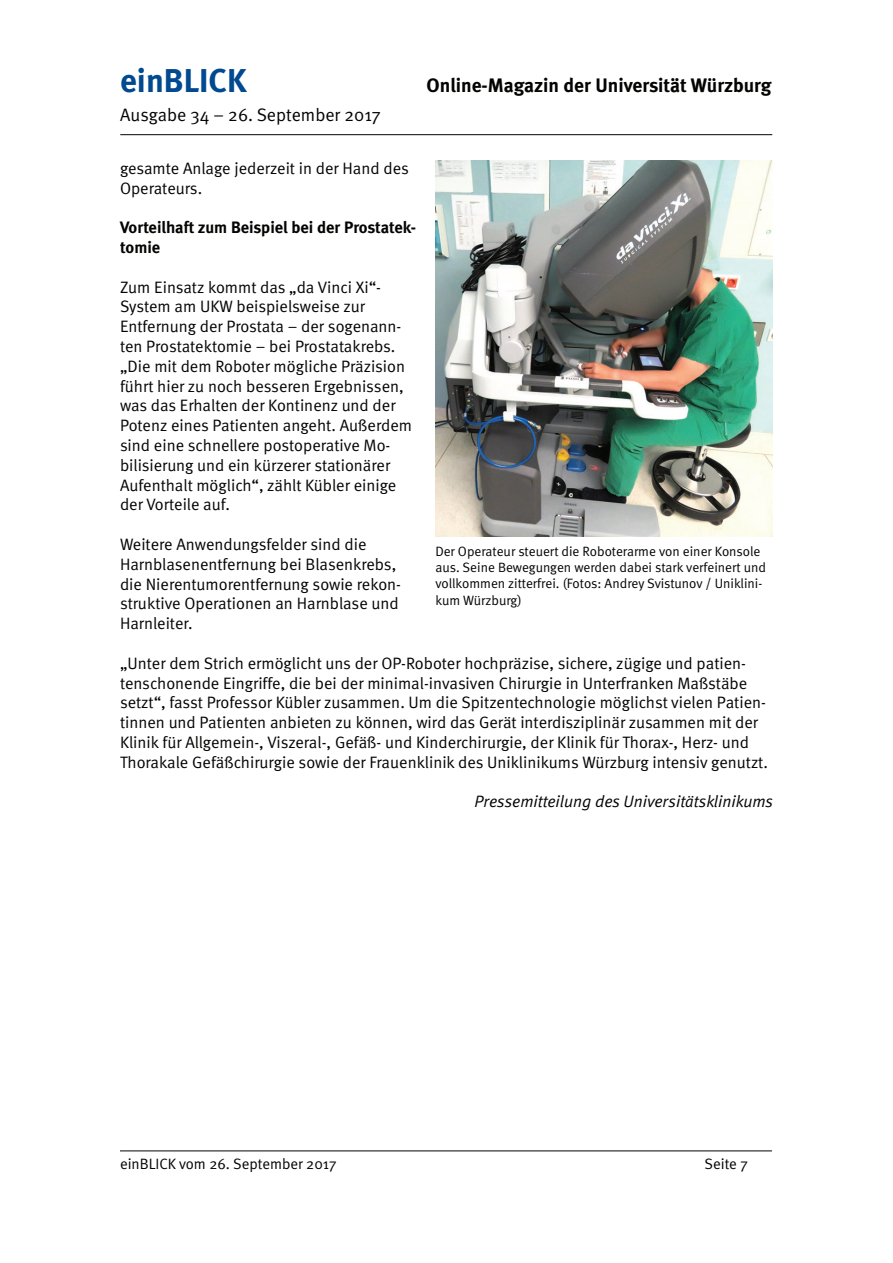
<style>
.page{position:relative;width:893px;height:1263px;background:#fff}
.page>*{position:absolute;margin:0;border:0;box-sizing:border-box;transform-origin:0 0}
.t1{font:700 33px "Meta";color:#014990}
.t2{font:700 19.5px "Meta";color:#040503}
.t3{font:18px "Meta Normal";color:#040503}
.t4{font:16.5px/19.8px "Meta Normal";color:#040503}
.t5{font:700 16.5px/19.8px "Meta";color:#040503}
.t6{font:italic 16.5px "Meta Normal";color:#040503}
.t7{font:15px "Meta Normal";color:#040503}
.t8{font:13.5px/16.2px "Meta Normal";color:#040503}
</style>
<div class="page">
<hr style="left:120px;top:134px;width:652px;height:1px;background:#040503">
<hr style="left:120px;top:1150px;width:652px;height:1px;background:#040503">
<img style="left:435px;top:161px;width:338px;height:375px">
<h1 class="t1" style="left:120px;top:61px;width:128px">einBLICK</h1>
<p class="t2" style="left:427px;top:74px;width:346px">Online-Magazin der Universität Würzburg</p>
<p class="t3" style="left:120px;top:105px;width:262px">Ausgabe 34 – 26. September 2017</p>
<p class="t4" style="left:120px;top:158px;width:290px">gesamte Anlage jederzeit in der Hand des<br>Operateurs.</p>
<p class="t5" style="left:120px;top:217px;width:298px">Vorteilhaft zum Beispiel bei der Prostatek&shy;tomie</p>
<p class="t4" style="left:120px;top:277px;width:293px">Zum Einsatz kommt das „da Vinci Xi“- System am UKW beispielsweise zur Entfernung der Prostata – der sogenann&shy;ten Prostatektomie – bei Prostatakrebs. „Die mit dem Roboter mögliche Präzision führt hier zu noch besseren Ergebnissen, was das Erhalten der Kontinenz und der Potenz eines Patienten angeht. Außerdem sind eine schnellere postoperative Mo&shy;bilisierung und ein kürzerer stationärer Aufenthalt möglich“, zählt Kübler einige der Vorteile auf.</p>
<p class="t4" style="left:120px;top:534px;width:283px">Weitere Anwendungsfelder sind die Harnblasenentfernung bei Blasenkrebs, die Nierentumorentfernung sowie rekon&shy;struktive Operationen an Harnblase und Harnleiter.</p>
<p class="t4" style="left:120px;top:653px;width:649px">„Unter dem Strich ermöglicht uns der OP-Roboter hochpräzise, sichere, zügige und patien&shy;tenschonende Eingriffe, die bei der minimal-invasiven Chirurgie in Unterfranken Maßstäbe setzt“, fasst Professor Kübler zusammen. Um die Spitzentechnologie möglichst vielen Patien&shy;tinnen und Patienten anbieten zu können, wird das Gerät interdisziplinär zusammen mit der Klinik für Allgemein-, Viszeral-, Gefäß- und Kinderchirurgie, der Klinik für Thorax-, Herz- und Thorakale Gefäßchirurgie sowie der Frauenklinik des Uniklinikums Würzburg intensiv genutzt.</p>
<p class="t6" style="left:475px;top:792px;width:300px">Pressemitteilung des Universitätsklinikums</p>
<p class="t8" style="left:435px;top:543px;width:332px">Der Operateur steuert die Roboterarme von einer Konsole aus. Seine Bewegungen werden dabei stark verfeinert und vollkommen zitterfrei. (Fotos: Andrey Svistunov / Uniklini&shy;kum Würzburg)</p>
<p class="t7" style="left:120px;top:1155px;width:218px">einBLICK vom 26. September 2017</p>
<p class="t7" style="left:705px;top:1155px;width:45px">Seite 7</p>
</div>
